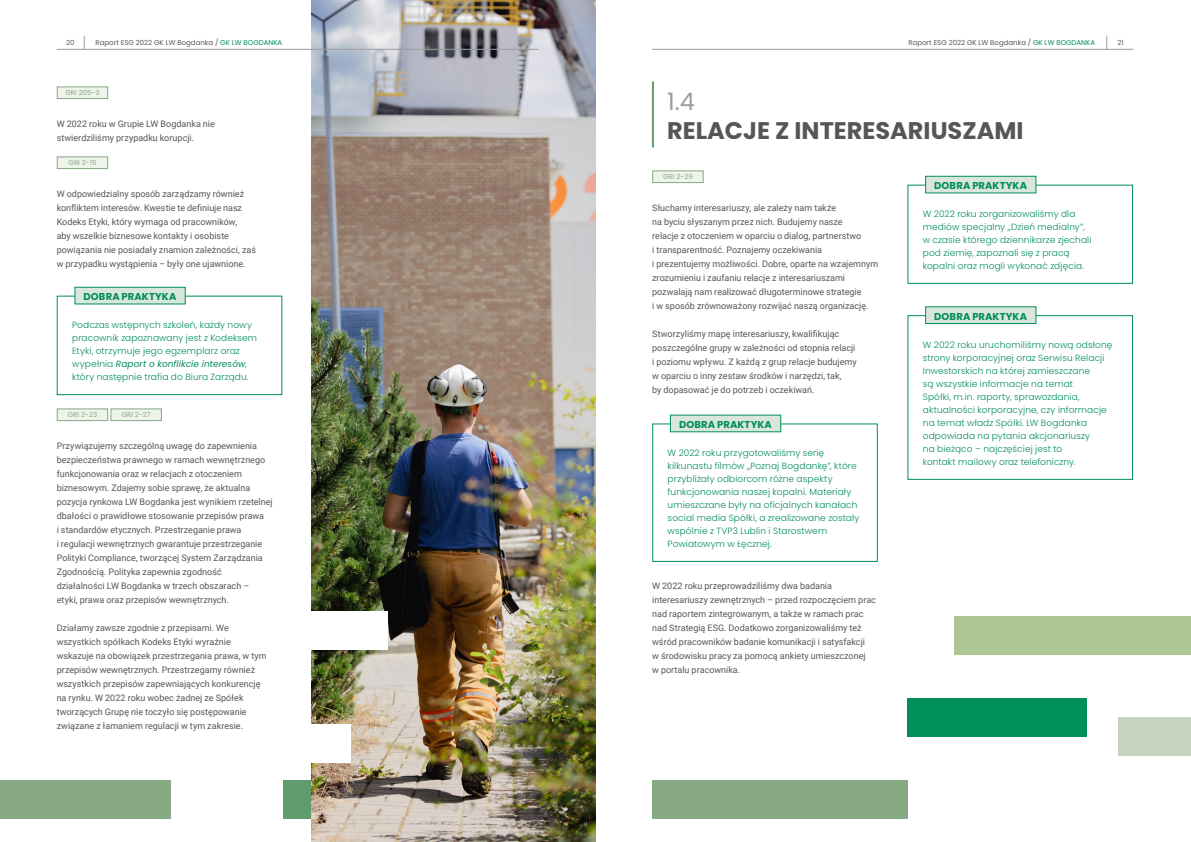
<style>
.page{position:relative;width:1191px;height:842px;background:#fff}
.page>*{position:absolute;margin:0;border:0;box-sizing:border-box;transform-origin:0 0}
.t1{font:700 24px "Poppins";color:#565655}
.t2{font:24px "Poppins";color:#9c9c9d}
.t3{font:700 10px "Poppins";letter-spacing:.015em;color:#008e5a}
.t4{font:9px/14px "Roboto";color:#565655}
.t5{font:300 9px/13px "Poppins";letter-spacing:.01em;color:#008e5a}
.t6{font:7px "Poppins";color:#565655}
.t7{font:7px "Poppins";color:#87a984}
.s1{color:#008e5a}
.s2{font-weight:400;font-style:italic}
</style>
<div class="page">
<div style="left:57px;top:86px;width:51px;height:13px;background:#eff4eb;border:1px solid #87a984"></div>
<div style="left:57px;top:156px;width:51px;height:13px;background:#eff4eb;border:1px solid #87a984"></div>
<div style="left:57px;top:296px;width:225px;height:99px;border:1px solid #008e5a"></div>
<div style="left:74px;top:287px;width:112px;height:17px;background:#d9e6dc;border:1px solid #008e5a"></div>
<div style="left:57px;top:408px;width:51px;height:13px;background:#eff4eb;border:1px solid #87a984"></div>
<div style="left:110px;top:408px;width:52px;height:13px;background:#eff4eb;border:1px solid #87a984"></div>
<div style="left:283px;top:780px;width:180px;height:39px;background:#5f9c6e"></div>
<div style="left:0;top:780px;width:170px;height:39px;background:#87a984"></div>
<img style="left:312px;top:0;width:283px;height:842px">
<div style="left:283px;top:724px;width:67px;height:38px;background:#fff"></div>
<div style="left:283px;top:611px;width:105px;height:38px;background:#fff"></div>
<hr style="left:652px;top:81px;width:2px;height:66px;background:#5f9c6e">
<div style="left:652px;top:170px;width:51px;height:13px;background:#eff4eb;border:1px solid #87a984"></div>
<div style="left:652px;top:423px;width:225px;height:139px;border:1px solid #008e5a"></div>
<div style="left:670px;top:415px;width:111px;height:17px;background:#d9e6dc"></div>
<div style="left:907px;top:185px;width:226px;height:99px;border:1px solid #008e5a"></div>
<div style="left:925px;top:176px;width:111px;height:17px;background:#d9e6dc;border:1px solid #008e5a"></div>
<div style="left:907px;top:315px;width:226px;height:165px;border:1px solid #008e5a"></div>
<div style="left:925px;top:306px;width:111px;height:18px;background:#d9e6dc;border:1px solid #008e5a"></div>
<div style="left:954px;top:616px;width:237px;height:39px;background:#acc795"></div>
<div style="left:652px;top:780px;width:255px;height:39px;background:#87a984"></div>
<div style="left:907px;top:698px;width:180px;height:39px;background:#008e5a"></div>
<div style="left:1118px;top:717px;width:73px;height:39px;background:#c5d5be"></div>
<hr style="left:57px;top:49px;width:481px;height:1px;background:#9c9c9d">
<hr style="left:652px;top:49px;width:481px;height:1px;background:#9c9c9d">
<svg style="left:84px;top:36px;width:1px;height:13px"></svg>
<svg style="left:1106px;top:36px;width:1px;height:13px"></svg>
<p class="t6" style="left:66px;top:39px;width:10px">20</p>
<p class="t6" style="left:96px;top:39px;width:188px">Raport ESG 2022 GK LW Bogdanka / <span class="s1">GK LW BOGDANKA</span></p>
<p class="t6" style="left:908px;top:39px;width:188px">Raport ESG 2022 GK LW Bogdanka / <span class="s1">GK LW BOGDANKA</span></p>
<p class="t6" style="left:1117px;top:39px;width:8px">21</p>
<p class="t7" style="left:65px;top:88px;width:36px">GRI 205-3</p>
<p class="t4" style="left:57px;top:117px;width:160px">W 2022 roku w Grupie LW Bogdanka nie stwierdziliśmy przypadku korupcji.</p>
<p class="t7" style="left:69px;top:158px;width:29px">GRI 2-15</p>
<p class="t4" style="left:57px;top:187px;width:198px">W odpowiedzialny sposób zarządzamy również konfliktem interesów. Kwestie te definiuje nasz Kodeks Etyki, który wymaga od pracowników, aby wszelkie biznesowe kontakty i osobiste powiązania nie posiadały znamion zależności, zaś w przypadku wystąpienia – były one ujawnione.</p>
<p class="t3" style="left:84px;top:291px;width:94px">DOBRA PRAKTYKA</p>
<p class="t5" style="left:72px;top:318px;width:186px">Podczas wstępnych szkoleń, każdy nowy pracownik zapoznawany jest z Kodeksem Etyki, otrzymuje jego egzemplarz oraz wypełnia <span class="s2">Raport o konflikcie interesów</span>, który następnie trafia do Biura Zarządu.</p>
<p class="t7" style="left:68px;top:410px;width:31px">GRI 2-23</p>
<p class="t7" style="left:122px;top:410px;width:31px">GRI 2-27</p>
<p class="t4" style="left:57px;top:439px;width:218px">Przywiązujemy szczególną uwagę do zapewnienia bezpieczeństwa prawnego w ramach wewnętrznego funkcjonowania oraz w relacjach z otoczeniem biznesowym. Zdajemy sobie sprawę, że aktualna pozycja rynkowa LW Bogdanka jest wynikiem rzetelnej dbałości o prawidłowe stosowanie przepisów prawa<br>i standardów etycznych. Przestrzeganie prawa<br>i regulacji wewnętrznych gwarantuje przestrzeganie Polityki Compliance, tworzącej System Zarządzania Zgodnością. Polityka zapewnia zgodność<br>działalności LW Bogdanka w trzech obszarach –<br>etyki, prawa oraz przepisów wewnętrznych.</p>
<p class="t4" style="left:57px;top:621px;width:211px">Działamy zawsze zgodnie z przepisami. We wszystkich spółkach Kodeks Etyki wyraźnie wskazuje na obowiązek przestrzegania prawa, w tym przepisów wewnętrznych. Przestrzegamy również wszystkich przepisów zapewniających konkurencję na rynku. W 2022 roku wobec żadnej ze Spółek tworzących Grupę nie toczyło się postępowanie związane z łamaniem regulacji w tym zakresie.</p>
<h1 class="t2" style="left:667px;top:88px;width:29px">1.4</h1>
<h1 class="t1" style="left:667px;top:117px;width:358px">RELACJE Z INTERESARIUSZAMI</h1>
<p class="t7" style="left:663px;top:172px;width:31px">GRI 2-29</p>
<p class="t4" style="left:652px;top:201px;width:227px">Słuchamy interesariuszy, ale zależy nam także<br>na byciu słyszanym przez nich. Budujemy nasze<br>relacje z otoczeniem w oparciu o dialog, partnerstwo<br>i transparentność. Poznajemy oczekiwania<br>i prezentujemy możliwości. Dobre, oparte na wzajemnym zrozumieniu i zaufaniu relacje z interesariuszami pozwalają nam realizować długoterminowe strategie<br>i w sposób zrównoważony rozwijać naszą organizację.</p>
<p class="t4" style="left:652px;top:327px;width:206px">Stworzyliśmy mapę interesariuszy, kwalifikując poszczególne grupy w zależności od stopnia relacji i poziomu wpływu. Z każdą z grup relacje budujemy w oparciu o inny zestaw środków i narzędzi, tak,<br>by dopasować je do potrzeb i oczekiwań.</p>
<p class="t3" style="left:934px;top:180px;width:94px">DOBRA PRAKTYKA</p>
<p class="t5" style="left:923px;top:207px;width:170px">W 2022 roku zorganizowaliśmy dla mediów specjalny „Dzień medialny”, w czasie którego dziennikarze zjechali pod ziemię, zapoznali się z pracą kopalni oraz mogli wykonać zdjęcia.</p>
<p class="t3" style="left:934px;top:310px;width:94px">DOBRA PRAKTYKA</p>
<p class="t5" style="left:923px;top:338px;width:191px">W 2022 roku uruchomiliśmy nową odsłonę strony korporacyjnej oraz Serwisu Relacji Inwestorskich na której zamieszczane<br>są wszystkie informacje na temat<br>Spółki, m.in. raporty, sprawozdania, aktualności korporacyjne, czy informacje na temat władz Spółki. LW Bogdanka odpowiada na pytania akcjonariuszy<br>na bieżąco – najczęściej jest to<br>kontakt mailowy oraz telefoniczny.</p>
<p class="t3" style="left:679px;top:419px;width:94px">DOBRA PRAKTYKA</p>
<p class="t5" style="left:667px;top:446px;width:193px">W 2022 roku przygotowaliśmy serię kilkunastu filmów „Poznaj Bogdankę”, które przybliżały odbiorcom różne aspekty funkcjonowania naszej kopalni. Materiały umieszczane były na oficjalnych kanałach social media Spółki, a zrealizowane zostały wspólnie z TVP3 Lublin i Starostwem Powiatowym w Łęcznej.</p>
<p class="t4" style="left:652px;top:579px;width:225px">W 2022 roku przeprowadziliśmy dwa badania interesariuszy zewnętrznych – przed rozpoczęciem prac nad raportem zintegrowanym, a także w ramach prac nad Strategią ESG. Dodatkowo zorganizowaliśmy też wśród pracowników badanie komunikacji i satysfakcji<br>w środowisku pracy za pomocą ankiety umieszczonej<br>w portalu pracownika.</p>
</div>
